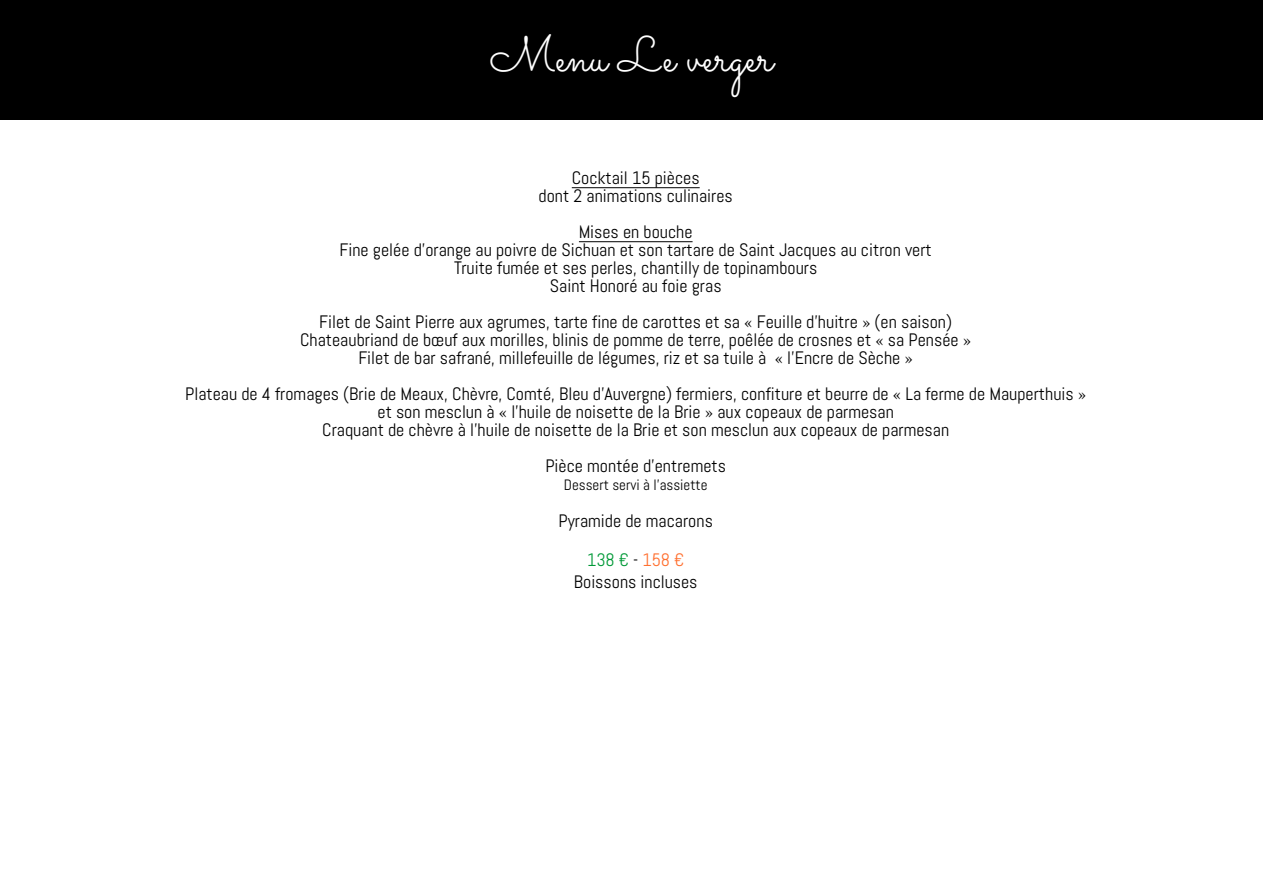
<style>
.page{position:relative;width:1263px;height:893px;background:#fff}
.page>*{position:absolute;margin:0;border:0;box-sizing:border-box;transform-origin:0 0}
.t1{font:49.5px "Sacramento";color:#fff}
.t2{font:18px/18px "Abel";color:#000;text-align:center}
.t3{font:15px "Abel";color:#000}
.s1{color:#009937}
.s2{color:#ff7030}
</style>
<div class="page">
<hr style="left:572px;top:187px;width:128px;height:1px;background:#000">
<hr style="left:579px;top:241px;width:113px;height:1px;background:#000">
<div style="left:0;top:0;width:1263px;height:120px;background:#000"></div>
<h1 class="t1" style="left:490px;top:25px;width:285px">Menu Le verger</h1>
<p class="t2" style="left:539px;top:169px;width:196px">Cocktail 15 pièces<br>dont 2 animations culinaires</p>
<p class="t2" style="left:339px;top:223px;width:594px">Mises en bouche<br>Fine gelée d’orange au poivre de Sichuan et son tartare de Saint Jacques au citron vert Truite fumée et ses perles, chantilly de topinambours<br>Saint Honoré au foie gras</p>
<p class="t2" style="left:300px;top:313px;width:673px">Filet de Saint Pierre aux agrumes, tarte fine de carottes et sa « Feuille d’huitre » (en saison)<br>Chateaubriand de bœuf aux morilles, blinis de pomme de terre, poêlée de crosnes et « sa Pensée »<br>Filet de bar safrané, millefeuille de légumes, riz et sa tuile à « l’Encre de Sèche »</p>
<p class="t2" style="left:185px;top:385px;width:903px">Plateau de 4 fromages (Brie de Meaux, Chèvre, Comté, Bleu d’Auvergne) fermiers, confiture et beurre de « La ferme de Mauperthuis » et son mesclun à « l’huile de noisette de la Brie » aux copeaux de parmesan<br>Craquant de chèvre à l’huile de noisette de la Brie et son mesclun aux copeaux de parmesan</p>
<p class="t2" style="left:545px;top:457px;width:182px">Pièce montée d’entremets</p>
<p class="t3" style="left:564px;top:476px;width:145px">Dessert servi à l’assiette</p>
<p class="t2" style="left:558px;top:511px;width:156px">Pyramide de macarons</p>
<p class="t2" style="left:574px;top:549px;width:125px;line-height:21.6px"><span class="s1">138 €</span> - <span class="s2">158 €<br></span>Boissons incluses</p>
</div>
